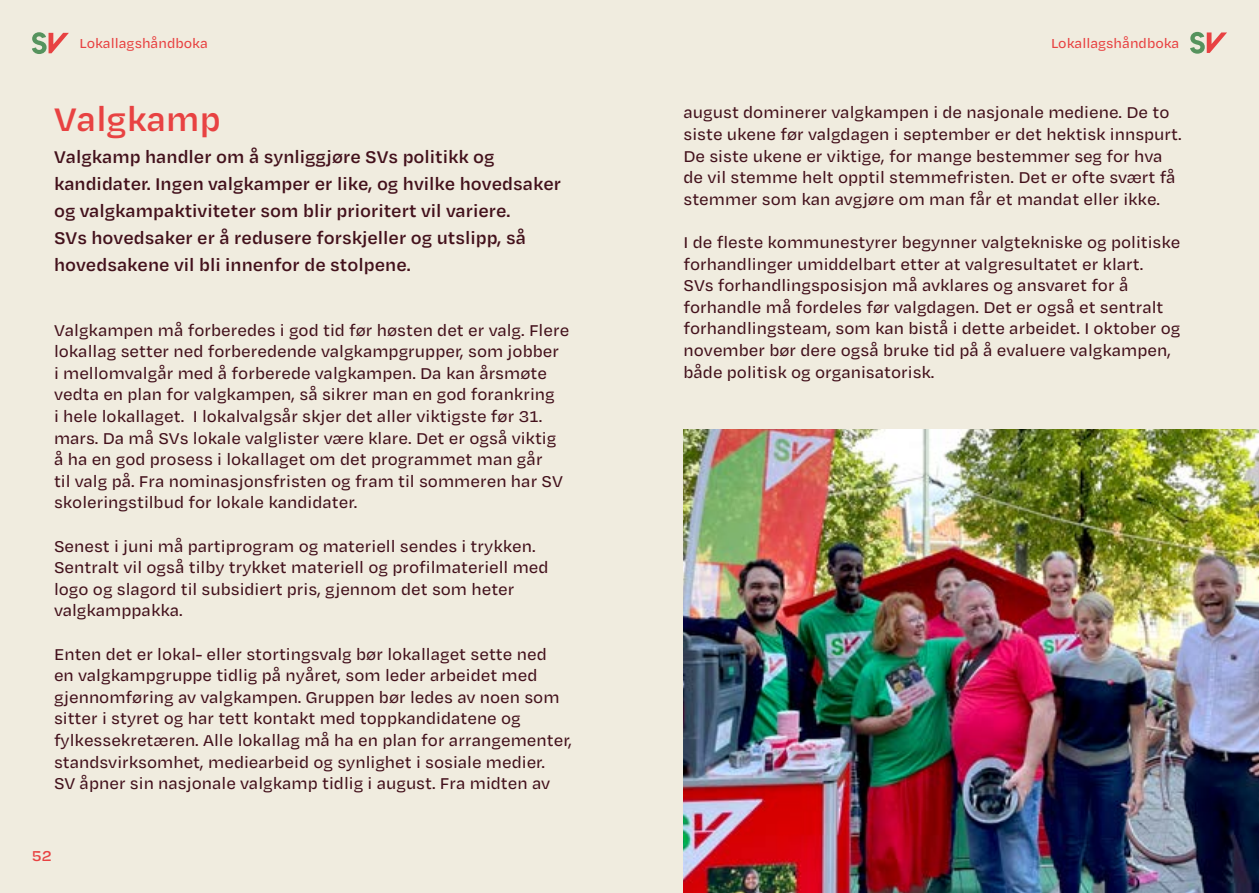
<style>
.page{position:relative;width:1259px;height:893px;background:#f0ecdf}
.page>*{position:absolute;margin:0;border:0;box-sizing:border-box;transform-origin:0 0}
.t1{font:600 37.5px "Degular Text";color:#e84242}
.t2{font:600 19.5px/27px "Degular Text";color:#43111c}
.t3{font:500 18px/21.6px "Degular Text";color:#43111c}
.t4{font:600 16.5px "Degular Text";color:#e84242}
.t5{font:500 15px "Degular Text";color:#e84242}
</style>
<div class="page">
<svg style="left:32px;top:32px;width:37px;height:22px"></svg>
<svg style="left:1190px;top:32px;width:37px;height:22px"></svg>
<img style="left:683px;top:429px;width:576px;height:464px">
<p class="t5" style="left:80px;top:34px;width:130px">Lokallagshåndboka</p>
<p class="t5" style="left:1051px;top:34px;width:130px">Lokallagshåndboka</p>
<h1 class="t1" style="left:54px;top:95px;width:168px">Valgkamp</h1>
<p class="t2" style="left:54px;top:142px;width:508px">Valgkamp handler om å synliggjøre SVs politikk og kandidater. Ingen valgkamper er like, og hvilke hovedsaker og valgkampaktiviteter som blir prioritert vil variere.<br>SVs hovedsaker er å redusere forskjeller og utslipp, så hovedsakene vil bli innenfor de stolpene.</p>
<p class="t3" style="left:54px;top:318px;width:517px">Valgkampen må forberedes i god tid før høsten det er valg. Flere lokallag setter ned forberedende valgkampgrupper, som jobber<br>i mellomvalgår med å forberede valgkampen. Da kan årsmøte vedta en plan for valgkampen, så sikrer man en god forankring<br>i hele lokallaget. I lokalvalgsår skjer det aller viktigste før 31. mars. Da må SVs lokale valglister være klare. Det er også viktig å ha en god prosess i lokallaget om det programmet man går<br>til valg på. Fra nominasjonsfristen og fram til sommeren har SV skoleringstilbud for lokale kandidater.</p>
<p class="t3" style="left:54px;top:534px;width:496px">Senest i juni må partiprogram og materiell sendes i trykken.<br>Sentralt vil også tilby trykket materiell og profilmateriell med logo og slagord til subsidiert pris, gjennom det som heter valgkamppakka.</p>
<p class="t3" style="left:54px;top:642px;width:520px">Enten det er lokal- eller stortingsvalg bør lokallaget sette ned<br>en valgkampgruppe tidlig på nyåret, som leder arbeidet med gjennomføring av valgkampen. Gruppen bør ledes av noen som sitter i styret og har tett kontakt med toppkandidatene og fylkessekretæren. Alle lokallag må ha en plan for arrangementer, standsvirksomhet, mediearbeid og synlighet i sosiale medier.<br>SV åpner sin nasjonale valgkamp tidlig i august. Fra midten av</p>
<p class="t4" style="left:32px;top:845px;width:22px">52</p>
<p class="t3" style="left:683px;top:101px;width:500px">august dominerer valgkampen i de nasjonale mediene. De to siste ukene før valgdagen i september er det hektisk innspurt.<br>De siste ukene er viktige, for mange bestemmer seg for hva de vil stemme helt opptil stemmefristen. Det er ofte svært få stemmer som kan avgjøre om man får et mandat eller ikke.</p>
<p class="t3" style="left:683px;top:231px;width:498px">I de fleste kommunestyrer begynner valgtekniske og politiske forhandlinger umiddelbart etter at valgresultatet er klart.<br>SVs forhandlingsposisjon må avklares og ansvaret for å forhandle må fordeles før valgdagen. Det er også et sentralt forhandlingsteam, som kan bistå i dette arbeidet. I oktober og november bør dere også bruke tid på å evaluere valgkampen, både politisk og organisatorisk.</p>
</div>
